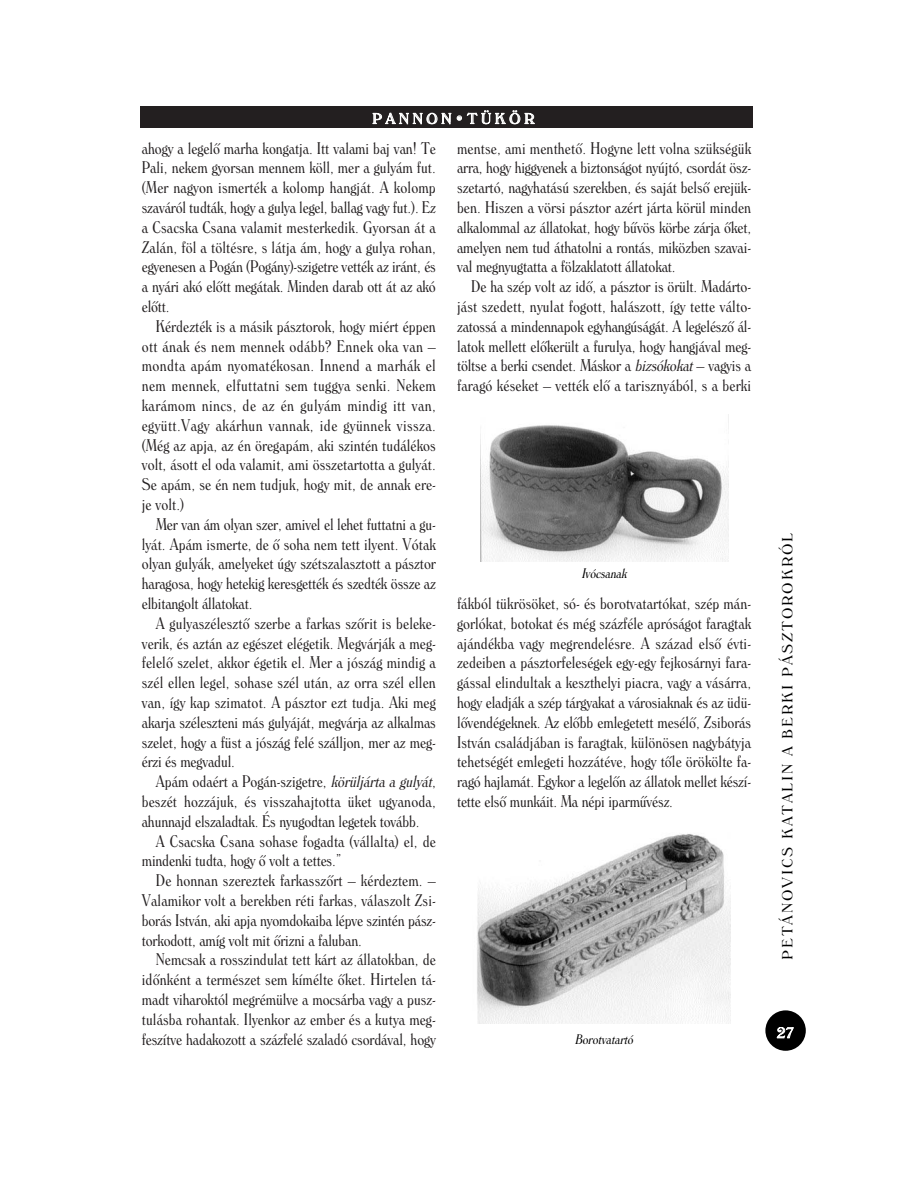
<style>
.page{position:relative;width:918px;height:1188px;background:#fff}
.page>*{position:absolute;margin:0;border:0;box-sizing:border-box;transform-origin:0 0}
.t1{font:16.5px/19.8px "HWINDS3";color:#231f20;text-align:justify}
.t2{font:15px "H Windsor Lt BT";letter-spacing:.115em;color:#000}
.t3{font:15px "H Windsor Lt BT";letter-spacing:.23em;color:#fff}
.t4{font:italic 13.5px "HWINDS3";color:#000}
.s1{font-style:italic}
</style>
<div class="page">
<div style="left:140px;top:106px;width:613px;height:22px;background:#231f20"></div>
<div style="left:765px;top:1010px;width:41px;height:41px;background:#000;border-radius:50%"></div>
<img style="left:481px;top:425px;width:247px;height:136px">
<img style="left:477px;top:834px;width:253px;height:189px">
<p class="t3" style="left:372px;top:113px;width:164px">PANNON•TÜKÖR</p>
<p class="t1" style="left:142px;top:139px;width:296px">ahogy a legelõ marha kongatja. Itt valami baj van! Te Pali, nekem gyorsan mennem köll, mer a gulyám fut. (Mer nagyon ismerték a kolomp hangját. A kolomp szaváról tudták, hogy a gulya legel, ballag vagy fut.). Ez a Csacska Csana valamit mesterkedik. Gyorsan át a Zalán, föl a töltésre, s látja ám, hogy a gulya rohan, egyenesen a Pogán (Pogány)-szigetre vették az iránt, és a nyári akó elõtt megátak. Minden darab ott át az akó elõtt.</p>
<p class="t1" style="left:142px;top:317px;width:296px;text-indent:14px">Kérdezték is a másik pásztorok, hogy miért éppen ott ának és nem mennek odább? Ennek oka van – mondta apám nyomatékosan. Innend a marhák el nem mennek, elfuttatni sem tuggya senki. Nekem karámom nincs, de az én gulyám mindig itt van, együtt.Vagy akárhun vannak, ide gyünnek vissza. (Még az apja, az én öregapám, aki szintén tudálékos volt, ásott el oda valamit, ami összetartotta a gulyát.<br>Se apám, se én nem tudjuk, hogy mit, de annak ere&shy;je volt.)</p>
<p class="t1" style="left:142px;top:515px;width:296px;text-indent:14px">Mer van ám olyan szer, amivel el lehet futtatni a gu&shy;lyát. Apám ismerte, de õ soha nem tett ilyent. Vótak olyan gulyák, amelyeket úgy szétszalasztott a pásztor haragosa, hogy hetekig keresgették és szedték össze az elbitangolt állatokat.</p>
<p class="t1" style="left:142px;top:614px;width:296px;text-indent:14px">A gulyaszélesztõ szerbe a farkas szõrit is beleke&shy;verik, és aztán az egészet elégetik. Megvárják a meg&shy;felelõ szelet, akkor égetik el. Mer a jószág mindig a szél ellen legel, sohase szél után, az orra szél ellen van, így kap szimatot. A pásztor ezt tudja. Aki meg akarja széleszteni más gulyáját, megvárja az alkalmas szelet, hogy a füst a jószág felé szálljon, mer az meg&shy;érzi és megvadul.</p>
<p class="t1" style="left:156px;top:773px;width:281px">Apám odaért a Pogán-szigetre, <span class="s1">körüljárta a gulyát</span>,</p>
<p class="t1" style="left:142px;top:793px;width:296px">beszét hozzájuk, és visszahajtotta üket ugyanoda,</p>
<p class="t1" style="left:142px;top:812px;width:279px">ahunnajd elszaladtak. És nyugodtan legetek tovább.</p>
<p class="t1" style="left:156px;top:832px;width:281px">A Csacska Csana sohase fogadta (vállalta) el, de</p>
<p class="t1" style="left:142px;top:852px;width:201px">mindenki tudta, hogy õ volt a tettes.”</p>
<p class="t1" style="left:156px;top:872px;width:281px">De honnan szereztek farkasszõrt – kérdeztem. –</p>
<p class="t1" style="left:142px;top:892px;width:295px">Valamikor volt a berekben réti farkas, válaszolt Zsi-</p>
<p class="t1" style="left:142px;top:911px;width:296px">borás István, aki apja nyomdokaiba lépve szintén pász-</p>
<p class="t1" style="left:142px;top:931px;width:222px">torkodott, amíg volt mit õrizni a faluban.</p>
<p class="t1" style="left:156px;top:951px;width:281px">Nemcsak a rosszindulat tett kárt az állatokban, de</p>
<p class="t1" style="left:142px;top:971px;width:296px">idõnként a természet sem kímélte õket. Hirtelen tá-</p>
<p class="t1" style="left:142px;top:991px;width:296px">madt viharoktól megrémülve a mocsárba vagy a pusz-</p>
<p class="t1" style="left:142px;top:1010px;width:295px">tulásba rohantak. Ilyenkor az ember és a kutya meg-</p>
<p class="t1" style="left:142px;top:1030px;width:296px">feszítve hadakozott a százfelé szaladó csordával, hogy</p>
<p class="t1" style="left:457px;top:139px;width:296px">mentse, ami menthetõ. Hogyne lett volna szükségük arra, hogy higgyenek a biztonságot nyújtó, csordát ösz&shy;szetartó, nagyhatású szerekben, és saját belsõ erejük&shy;ben. Hiszen a vörsi pásztor azért járta körül minden alkalommal az állatokat, hogy bûvös körbe zárja õket, amelyen nem tud áthatolni a rontás, miközben szavai&shy;val megnyugtatta a fölzaklatott állatokat.</p>
<p class="t1" style="left:457px;top:278px;width:296px;text-indent:14px">De ha szép volt az idõ, a pásztor is örült. Madárto&shy;jást szedett, nyulat fogott, halászott, így tette válto&shy;zatossá a mindennapok egyhangúságát. A legelészõ ál&shy;latok mellett elõkerült a furulya, hogy hangjával meg&shy;töltse a berki csendet. Máskor a <span class="s1">bizsókokat</span>– vagyis a faragó késeket – vették elõ a tarisznyából, s a berki</p>
<p class="t4" style="left:581px;top:568px;width:46px">Ivócsanak</p>
<p class="t1" style="left:457px;top:595px;width:296px">fákból tükrösöket, só- és borotvatartókat, szép mán&shy;gorlókat, botokat és még százféle apróságot faragtak ajándékba vagy megrendelésre. A század elsõ évti&shy;zedeiben a pásztorfeleségek egy-egy fejkosárnyi fara&shy;gással elindultak a keszthelyi piacra, vagy a vásárra, hogy eladják a szép tárgyakat a városiaknak és az üdü&shy;lõvendégeknek. Az elõbb emlegetett mesélõ, Zsiborás István családjában is faragtak, különösen nagybátyja tehetségét emlegeti hozzátéve, hogy tõle örökölte fa&shy;ragó hajlamát. Egykor a legelõn az állatok mellet készí&shy;tette elsõ munkáit. Ma népi iparmûvész.</p>
<p class="t4" style="left:575px;top:1034px;width:62px">Borotvatartó</p>
<p class="t2" style="left:782px;top:960px;width:428px;rotate:-90deg">PETÁNOVICS KATALIN A BERKI PÁSZTOROKRÓL</p>
<p class="t3" style="left:777px;top:1027px;width:19px">27</p>
</div>
